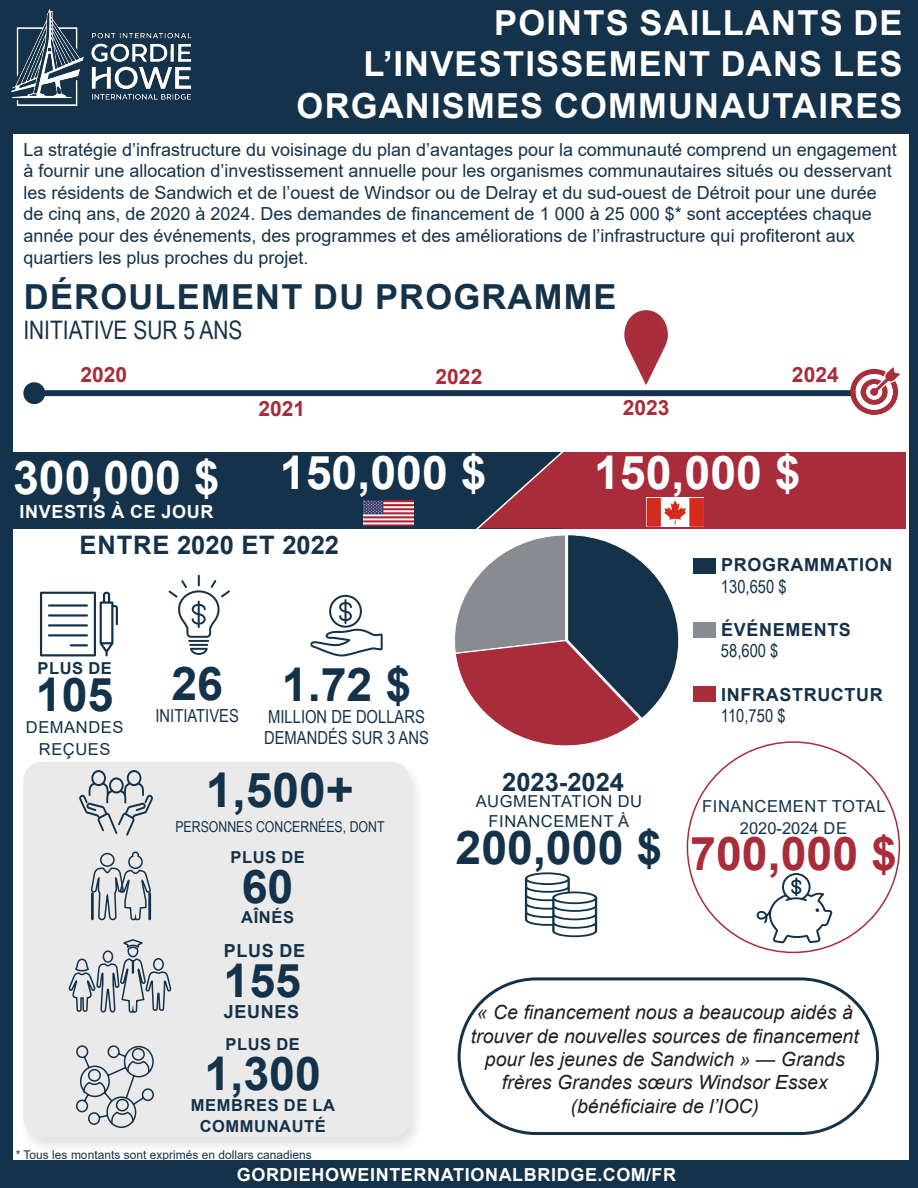
<style>
.page{position:relative;width:918px;height:1188px;background:#143249}
.page>*{position:absolute;margin:0;border:0;box-sizing:border-box;transform-origin:0 0}
.t1{font:700 48px "Arial";color:#143249}
.t2{font:700 46.5px "Arial";color:#143249}
.t3{font:700 46.5px "Arial";color:#fff}
.t4{font:700 46.5px "Arial";color:#a82c3a}
.t5{font:700 34.5px "Arial";letter-spacing:.035em;color:#fff}
.t6{font:700 34.5px "Arial";letter-spacing:.035em;color:#143249}
.t7{font:700 25.5px "Arial";color:#143249}
.t8{font:25.5px "Arial Narrow";color:#143249}
.t9{font:700 21px "Arial";color:#a82c3a}
.t10{font:italic 19.5px/23.4px "Arial";color:#231f20;text-align:center}
.t11{font:18px/21.6px "Arial";color:#143249}
.t12{font:18px/21.6px "Arial Narrow";color:#143249}
.t13{font:700 18px "Arial";letter-spacing:.035em;color:#fff}
.t14{font:700 18px "Arial";letter-spacing:.035em;color:#143249}
.t15{font:16.5px "Arial";letter-spacing:.035em;color:#143249}
.t16{font:700 16.5px "Arial";letter-spacing:.035em;color:#143249}
.t17{font:16.5px "Arial";color:#143249}
.t18{font:15px "Arial Narrow";color:#143249}
.t19{font:12px "Arial";color:#143249}
</style>
<div class="page">
<div style="left:13px;top:134px;width:896px;height:1026px;background:#fff"></div>
<div style="left:14px;top:452px;width:883px;height:76px;background:#143249"></div>
<div style="left:563px;top:452px;width:343px;height:76px;background:#a82c3a"></div>
<img style="left:363px;top:500px;width:50px;height:25px">
<svg style="left:525px;top:872px;width:72px;height:65px"></svg>
<svg style="left:757px;top:873px;width:75px;height:70px"></svg>
<svg style="left:168px;top:575px;width:62px;height:63px"></svg>
<hr style="left:188px;top:640px;width:21px;height:2px;background:#143249">
<svg style="left:189px;top:644px;width:19px;height:11px"></svg>
<svg style="left:40px;top:592px;width:78px;height:64px"></svg>
<svg style="left:310px;top:595px;width:73px;height:61px"></svg>
<div style="left:458px;top:977px;width:421px;height:158px;border:3px solid #143249;border-radius:77px"></div>
<img style="left:11px;top:9px;width:181px;height:97px">
<div style="left:34px;top:390px;width:830px;height:6px;background:#143249"></div>
<div style="left:23px;top:382px;width:22px;height:22px;background:#143249;border-radius:50%"></div>
<svg style="left:850px;top:367px;width:50px;height:48px"></svg>
<svg style="left:446px;top:452px;width:233px;height:294px"></svg>
<div style="left:693px;top:558px;width:23px;height:15px;background:#143249"></div>
<div style="left:693px;top:686px;width:23px;height:16px;background:#a82c3a"></div>
<div style="left:693px;top:622px;width:23px;height:16px;background:#888b90"></div>
<svg style="left:624px;top:310px;width:44px;height:75px"></svg>
<div style="left:18px;top:760px;width:406px;height:394px;background:#231f20;opacity:.75"></div>
<div style="left:23px;top:762px;width:387px;height:375px;background:#eaeaeb;border-radius:18px"></div>
<svg style="left:79px;top:770px;width:74px;height:66px"></svg>
<svg style="left:68px;top:851px;width:104px;height:303px"></svg>
<div style="left:628px;top:312px;width:36px;height:49px;background:#a82c3a;border-radius:50%"></div>
<img style="left:646px;top:497px;width:57px;height:29px">
<div style="left:648px;top:520px;width:9px;height:6px;background:#d22c2d"></div>
<p class="t5" style="left:494px;top:-1px;width:410px">POINTS SAILLANTS DE</p>
<p class="t5" style="left:364px;top:40px;width:541px">L’INVESTISSEMENT DANS LES</p>
<p class="t5" style="left:297px;top:81px;width:607px">ORGANISMES COMMUNAUTAIRES</p>
<p class="t11" style="left:23px;top:138px;width:875px">La stratégie d’infrastructure du voisinage du plan d’avantages pour la communauté comprend un engagement à fournir une allocation d’investissement annuelle pour les organismes communautaires situés ou desservant les résidents de Sandwich et de l’ouest de Windsor ou de Delray et du sud-ouest de Détroit pour une durée de cinq ans, de 2020 à 2024. Des demandes de financement de 1 000 à 25 000 $* sont acceptées chaque année pour des événements, des programmes et des améliorations de l’infrastructure qui profiteront aux quartiers les plus proches du projet.</p>
<p class="t6" style="left:24px;top:272px;width:594px">DÉROULEMENT DU PROGRAMME</p>
<p class="t8" style="left:23px;top:311px;width:221px">INITIATIVE SUR 5 ANS</p>
<p class="t9" style="left:81px;top:360px;width:48px">2020</p>
<p class="t9" style="left:259px;top:394px;width:48px">2021</p>
<p class="t9" style="left:436px;top:361px;width:48px">2022</p>
<p class="t9" style="left:792px;top:360px;width:48px">2024</p>
<p class="t9" style="left:623px;top:393px;width:48px">2023</p>
<p class="t3" style="left:13px;top:445px;width:208px">300,000 $</p>
<p class="t3" style="left:280px;top:440px;width:208px">150,000 $</p>
<p class="t3" style="left:594px;top:440px;width:208px">150,000 $</p>
<p class="t13" style="left:19px;top:499px;width:195px">INVESTIS À CE JOUR</p>
<p class="t14" style="left:721px;top:552px;width:173px">PROGRAMMATION</p>
<p class="t12" style="left:721px;top:575px;width:67px">130,650 $</p>
<p class="t14" style="left:721px;top:617px;width:131px">ÉVÉNEMENTS</p>
<p class="t12" style="left:721px;top:640px;width:59px">58,600 $</p>
<p class="t14" style="left:721px;top:682px;width:163px">INFRASTRUCTUR</p>
<p class="t12" style="left:721px;top:704px;width:66px">110,750 $</p>
<p class="t7" style="left:80px;top:528px;width:261px">ENTRE 2020 ET 2022</p>
<p class="t16" style="left:37px;top:656px;width:76px">PLUS DE</p>
<p class="t2" style="left:36px;top:662px;width:79px">105</p>
<p class="t15" style="left:26px;top:716px;width:99px">DEMANDES</p>
<p class="t15" style="left:39px;top:737px;width:73px">REÇUES</p>
<p class="t2" style="left:282px;top:652px;width:131px">1.72 $</p>
<p class="t12" style="left:264px;top:705px;width:166px">MILLION DE DOLLARS<br>DEMANDÉS SUR 3 ANS</p>
<p class="t2" style="left:171px;top:651px;width:53px">26</p>
<p class="t12" style="left:156px;top:704px;width:85px">INITIATIVES</p>
<p class="t1" style="left:206px;top:756px;width:150px">1,500+</p>
<p class="t18" style="left:175px;top:816px;width:211px">PERSONNES CONCERNÉES, DONT</p>
<p class="t16" style="left:230px;top:845px;width:76px">PLUS DE</p>
<p class="t2" style="left:242px;top:854px;width:53px">60</p>
<p class="t16" style="left:241px;top:905px;width:54px">AÎNÉS</p>
<p class="t14" style="left:224px;top:938px;width:83px">PLUS DE</p>
<p class="t2" style="left:224px;top:948px;width:79px">155</p>
<p class="t14" style="left:224px;top:999px;width:77px">JEUNES</p>
<p class="t16" style="left:226px;top:1032px;width:76px">PLUS DE</p>
<p class="t2" style="left:205px;top:1041px;width:118px">1,300</p>
<p class="t16" style="left:191px;top:1094px;width:146px">MEMBRES DE LA</p>
<p class="t16" style="left:200px;top:1115px;width:128px">COMMUNAUTÉ</p>
<p class="t19" style="left:16px;top:1146px;width:297px">* Tous les montants sont exprimés en dollars canadiens</p>
<p class="t7" style="left:502px;top:764px;width:123px">2023-2024</p>
<p class="t15" style="left:476px;top:790px;width:168px">AUGMENTATION DU</p>
<p class="t15" style="left:489px;top:809px;width:142px">FINANCEMENT À</p>
<p class="t2" style="left:456px;top:815px;width:208px">200,000 $</p>
<p class="t15" style="left:702px;top:795px;width:185px">FINANCEMENT TOTAL</p>
<p class="t17" style="left:740px;top:817px;width:109px">2020-2024 DE</p>
<p class="t4" style="left:690px;top:821px;width:208px">700,000 $</p>
<p class="t10" style="left:471px;top:1001px;width:390px">« Ce financement nous a beaucoup aidés à trouver de nouvelles sources de financement pour les jeunes de Sandwich » — Grands frères Grandes sœurs Windsor Essex</p>
<p class="t10" style="left:571px;top:1095px;width:190px">(bénéficiaire de l’IOC)</p>
<p class="t13" style="left:237px;top:1162px;width:441px">GORDIEHOWEINTERNATIONALBRIDGE.COM/FR</p>
</div>
